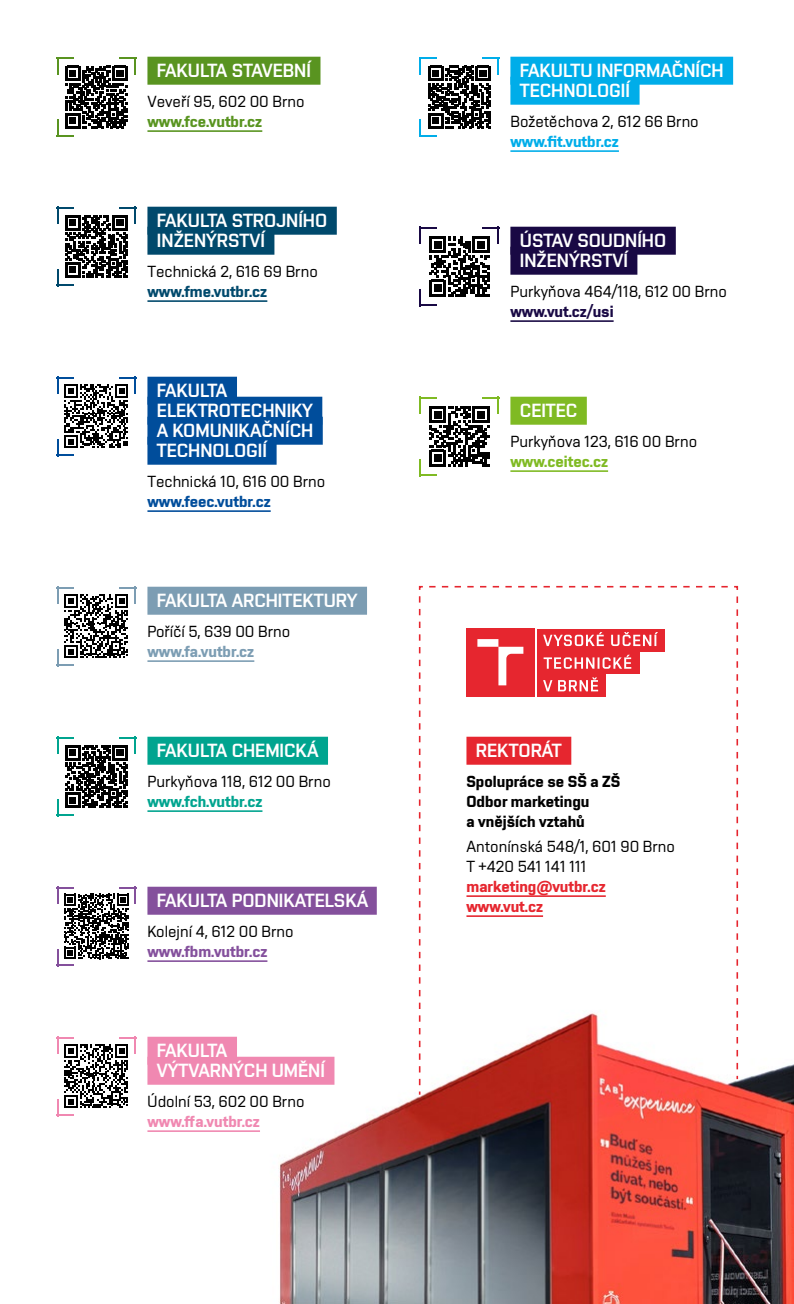
<style>
.page{position:relative;width:794px;height:1304px;background:#fff}
.page>*{position:absolute;margin:0;border:0;box-sizing:border-box;transform-origin:0 0}
.t1{font:19px/20px "Vafle VUT";color:#fff}
.t2{font:16px/20px "Vafle Light VUT";color:#000}
.t3{font:700 16px/20px "Vafle VUT";color:#000}
.t4{font:700 16px/20px "Vafle VUT";color:#e6262f}
.t5{font:700 16px "Vafle VUT";color:#004d9b}
.t6{font:700 16px "Vafle VUT";color:#00a48f}
.t7{font:700 16px "Vafle VUT";color:#84509c}
.t8{font:700 16px "Vafle VUT";color:#00ade9}
.t9{font:700 16px "Vafle VUT";color:#f088b1}
.t10{font:700 16px "Vafle VUT";color:#00496c}
.t11{font:700 16px "Vafle VUT";color:#599420}
.t12{font:700 16px "Vafle VUT";color:#7c9db3}
.t13{font:700 16px "Vafle VUT";color:#190944}
.t14{font:700 16px "Vafle VUT";color:#7fba23}
</style>
<div class="page">
<img style="left:257px;top:886px;width:537px;height:418px">
<svg style="left:418px;top:585px;width:321px;height:511px"></svg>
<div style="left:466px;top:629px;width:68px;height:68px;background:#e6262f"></div>
<svg style="left:477px;top:639px;width:46px;height:46px"></svg>
<div style="left:537px;top:629px;width:127px;height:22px;background:#e6262f"></div>
<div style="left:537px;top:651px;width:102px;height:23px;background:#e6262f"></div>
<div style="left:537px;top:674px;width:69px;height:23px;background:#e6262f"></div>
<svg style="left:543px;top:632px;width:115px;height:59px"></svg>
<div style="left:147px;top:587px;width:220px;height:28px;background:#7c9db3"></div>
<hr style="left:147px;top:660px;width:107px;height:2px;background:#7c9db3">
<div style="left:147px;top:737px;width:181px;height:28px;background:#00a48f"></div>
<hr style="left:147px;top:810px;width:115px;height:2px;background:#00a48f">
<div style="left:147px;top:887px;width:230px;height:28px;background:#84509c"></div>
<hr style="left:147px;top:960px;width:120px;height:2px;background:#84509c">
<div style="left:510px;top:57px;width:223px;height:28px;background:#00ade9"></div>
<div style="left:510px;top:77px;width:129px;height:28px;background:#00ade9"></div>
<hr style="left:510px;top:150px;width:109px;height:2px;background:#00ade9">
<div style="left:147px;top:1037px;width:90px;height:28px;background:#f088b1"></div>
<div style="left:147px;top:1057px;width:187px;height:28px;background:#f088b1"></div>
<hr style="left:147px;top:1130px;width:113px;height:2px;background:#f088b1">
<div style="left:147px;top:207px;width:190px;height:28px;background:#00496c"></div>
<div style="left:147px;top:227px;width:127px;height:28px;background:#00496c"></div>
<hr style="left:147px;top:300px;width:120px;height:2px;background:#00496c">
<div style="left:147px;top:377px;width:90px;height:28px;background:#004d9b"></div>
<div style="left:147px;top:397px;width:175px;height:28px;background:#004d9b"></div>
<div style="left:147px;top:417px;width:176px;height:28px;background:#004d9b"></div>
<div style="left:147px;top:437px;width:130px;height:28px;background:#004d9b"></div>
<hr style="left:147px;top:510px;width:124px;height:2px;background:#004d9b">
<div style="left:510px;top:397px;width:77px;height:28px;background:#7fba23"></div>
<hr style="left:510px;top:470px;width:98px;height:2px;background:#7fba23">
<div style="left:147px;top:57px;width:173px;height:28px;background:#599420"></div>
<hr style="left:147px;top:130px;width:115px;height:2px;background:#599420">
<div style="left:466px;top:737px;width:105px;height:28px;background:#e6262f"></div>
<hr style="left:466px;top:895px;width:140px;height:2px;background:#e6262f">
<hr style="left:466px;top:915px;width:77px;height:2px;background:#e6262f">
<div style="left:510px;top:227px;width:166px;height:28px;background:#190944"></div>
<div style="left:510px;top:247px;width:127px;height:28px;background:#190944"></div>
<hr style="left:510px;top:320px;width:103px;height:2px;background:#190944">
<svg style="left:57px;top:57px;width:79px;height:80px"></svg>
<svg style="left:420px;top:57px;width:79px;height:80px"></svg>
<svg style="left:57px;top:207px;width:79px;height:79px"></svg>
<svg style="left:420px;top:227px;width:79px;height:79px"></svg>
<svg style="left:57px;top:377px;width:79px;height:79px"></svg>
<svg style="left:420px;top:397px;width:79px;height:79px"></svg>
<svg style="left:57px;top:587px;width:79px;height:79px"></svg>
<svg style="left:57px;top:737px;width:79px;height:79px"></svg>
<svg style="left:57px;top:887px;width:79px;height:79px"></svg>
<svg style="left:57px;top:1037px;width:79px;height:79px"></svg>
<p class="t1" style="left:157px;top:60px;width:155px">FAKULTA STAVEBNÍ</p>
<p class="t2" style="left:147px;top:91px;width:159px">Veveří 95, 602 00 Brno</p>
<p class="t11" style="left:147px;top:112px;width:116px">www.fce.vutbr.cz</p>
<p class="t1" style="left:157px;top:210px;width:172px">FAKULTA STROJNÍHO<br>INŽENÝRSTVÍ</p>
<p class="t2" style="left:147px;top:261px;width:172px">Technická 2, 616 69 Brno</p>
<p class="t10" style="left:147px;top:282px;width:121px">www.fme.vutbr.cz</p>
<p class="t1" style="left:157px;top:380px;width:158px">FAKULTA<br>ELEKTROTECHNIKY<br>A KOMUNIKAČNÍCH<br>TECHNOLOGIÍ</p>
<p class="t2" style="left:147px;top:471px;width:179px">Technická 10, 616 00 Brno</p>
<p class="t5" style="left:147px;top:492px;width:125px">www.feec.vutbr.cz</p>
<p class="t1" style="left:157px;top:590px;width:202px">FAKULTA ARCHITEKTURY</p>
<p class="t2" style="left:147px;top:621px;width:144px">Poříčí 5, 639 00 Brno</p>
<p class="t12" style="left:147px;top:642px;width:108px">www.fa.vutbr.cz</p>
<p class="t1" style="left:157px;top:740px;width:163px">FAKULTA CHEMICKÁ</p>
<p class="t2" style="left:147px;top:771px;width:185px">Purkyňova 118, 612 00 Brno</p>
<p class="t6" style="left:147px;top:792px;width:116px">www.fch.vutbr.cz</p>
<p class="t1" style="left:157px;top:890px;width:213px">FAKULTA PODNIKATELSKÁ</p>
<p class="t2" style="left:147px;top:921px;width:148px">Kolejní 4, 612 00 Brno</p>
<p class="t7" style="left:147px;top:942px;width:121px">www.fbm.vutbr.cz</p>
<p class="t1" style="left:157px;top:1040px;width:169px">FAKULTA<br>VÝTVARNÝCH UMĚNÍ</p>
<p class="t2" style="left:147px;top:1091px;width:159px">Údolní 53, 602 00 Brno</p>
<p class="t9" style="left:147px;top:1112px;width:114px">www.ffa.vutbr.cz</p>
<p class="t1" style="left:520px;top:60px;width:205px">FAKULTU INFORMAČNÍCH<br>TECHNOLOGIÍ</p>
<p class="t2" style="left:510px;top:111px;width:190px">Božetěchova 2, 612 66 Brno</p>
<p class="t8" style="left:510px;top:132px;width:110px">www.fit.vutbr.cz</p>
<p class="t1" style="left:520px;top:230px;width:148px">ÚSTAV SOUDNÍHO<br>INŽENÝRSTVÍ</p>
<p class="t2" style="left:510px;top:281px;width:218px">Purkyňova 464/118, 612 00 Brno</p>
<p class="t13" style="left:510px;top:302px;width:105px">www.vut.cz/usi</p>
<p class="t1" style="left:520px;top:400px;width:59px">CEITEC</p>
<p class="t2" style="left:510px;top:431px;width:188px">Purkyňova 123, 616 00 Brno</p>
<p class="t14" style="left:510px;top:452px;width:99px">www.ceitec.cz</p>
<p class="t1" style="left:476px;top:740px;width:87px">REKTORÁT</p>
<p class="t3" style="left:466px;top:771px;width:155px">Spolupráce se SŠ a ZŠ<br>Odbor marketingu<br>a vnějších vztahů</p>
<p class="t2" style="left:466px;top:836px;width:210px">Antonínská 548/1, 601 90 Brno<br>T +420 541 141 111</p>
<p class="t4" style="left:466px;top:876px;width:141px">marketing@vutbr.cz www.vut.cz</p>
</div>
